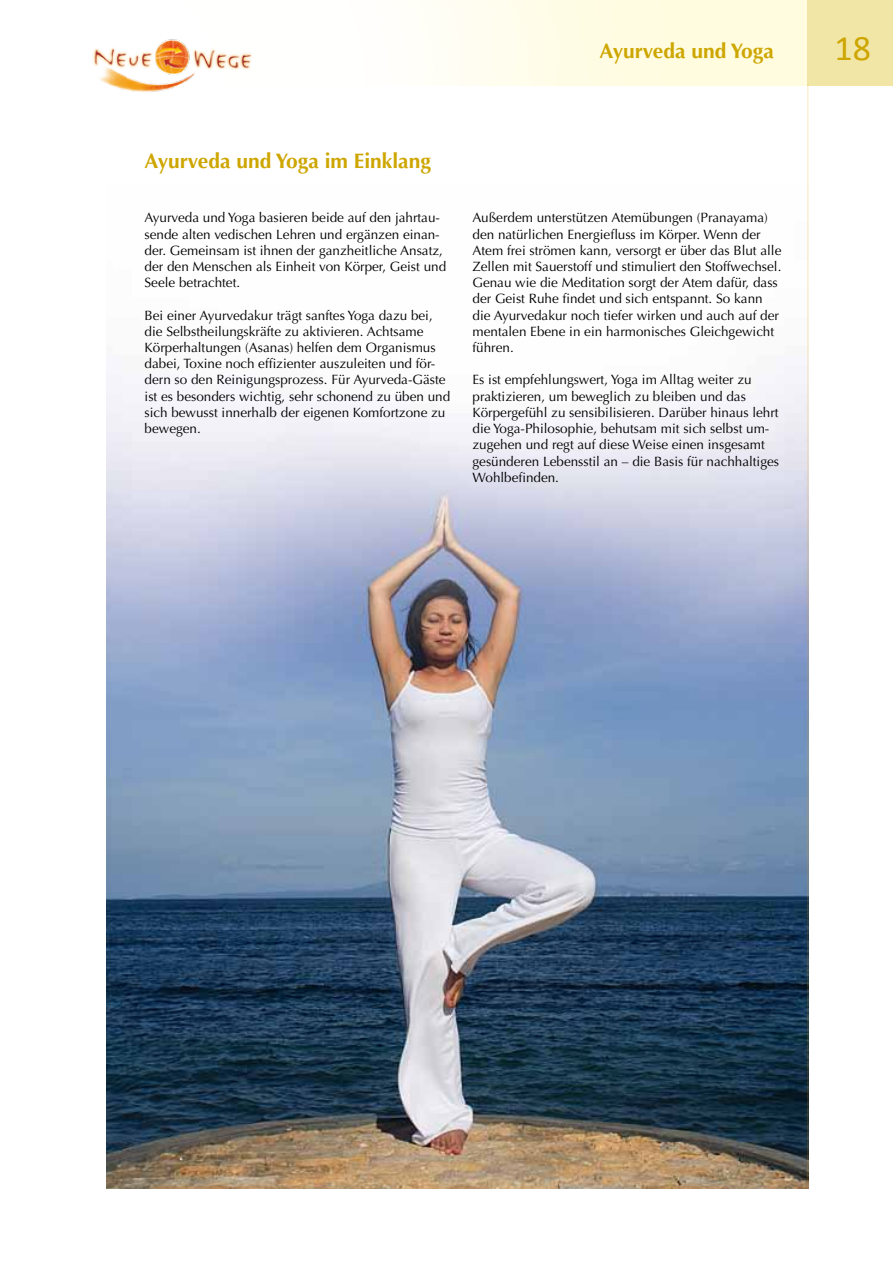
<style>
.page{position:relative;width:893px;height:1263px;background:#fff}
.page>*{position:absolute;margin:0;border:0;box-sizing:border-box;transform-origin:0 0}
.t1{font:36px "Calibri";color:#cea600}
.t2{font:700 21px "Optima";color:#cea600}
.t3{font:13.5px/16.2px "Optima";color:#000}
</style>
<div class="page">
<img style="left:106px;top:184px;width:702px;height:1005px">
<div style="left:808px;top:0;width:85px;height:85px;background:#f2e6a7"></div>
<hr style="left:808px;top:84px;width:1px;height:1105px;background:#f49e00">
<img style="left:92px;top:39px;width:161px;height:53px">
<h2 class="t2" style="left:600px;top:38px;width:176px">Ayurveda und Yoga</h2>
<h1 class="t1" style="left:834px;top:26px;width:38px">18</h1>
<h2 class="t2" style="left:145px;top:149px;width:288px">Ayurveda und Yoga im Einklang</h2>
<p class="t3" style="left:145px;top:210px;width:303px">Ayurveda und Yoga basieren beide auf den jahrtau&shy;sende alten vedischen Lehren und ergänzen einan&shy;der. Gemeinsam ist ihnen der ganzheitliche Ansatz, der den Menschen als Einheit von Körper, Geist und Seele betrachtet.</p>
<p class="t3" style="left:145px;top:307px;width:307px">Bei einer Ayurvedakur trägt sanftes Yoga dazu bei, die Selbstheilungskräfte zu aktivieren. Achtsame Körperhaltungen (Asanas) helfen dem Organismus dabei, Toxine noch effizienter auszuleiten und för&shy;dern so den Reinigungsprozess. Für Ayurveda-Gäste ist es besonders wichtig, sehr schonend zu üben und sich bewusst innerhalb der eigenen Komfortzone zu bewegen.</p>
<p class="t3" style="left:472px;top:210px;width:310px">Außerdem unterstützen Atemübungen (Pranayama) den natürlichen Energiefluss im Körper. Wenn der Atem frei strömen kann, versorgt er über das Blut alle Zellen mit Sauerstoff und stimuliert den Stoffwechsel.<br>Genau wie die Meditation sorgt der Atem dafür, dass der Geist Ruhe findet und sich entspannt. So kann die Ayurvedakur noch tiefer wirken und auch auf der mentalen Ebene in ein harmonisches Gleichgewicht führen.</p>
<p class="t3" style="left:472px;top:372px;width:308px">Es ist empfehlungswert, Yoga im Alltag weiter zu praktizieren, um beweglich zu bleiben und das Körpergefühl zu sensibilisieren. Darüber hinaus lehrt die Yoga-Philosophie, behutsam mit sich selbst um&shy;zugehen und regt auf diese Weise einen insgesamt gesünderen Lebensstil an – die Basis für nachhaltiges Wohlbefinden.</p>
</div>
